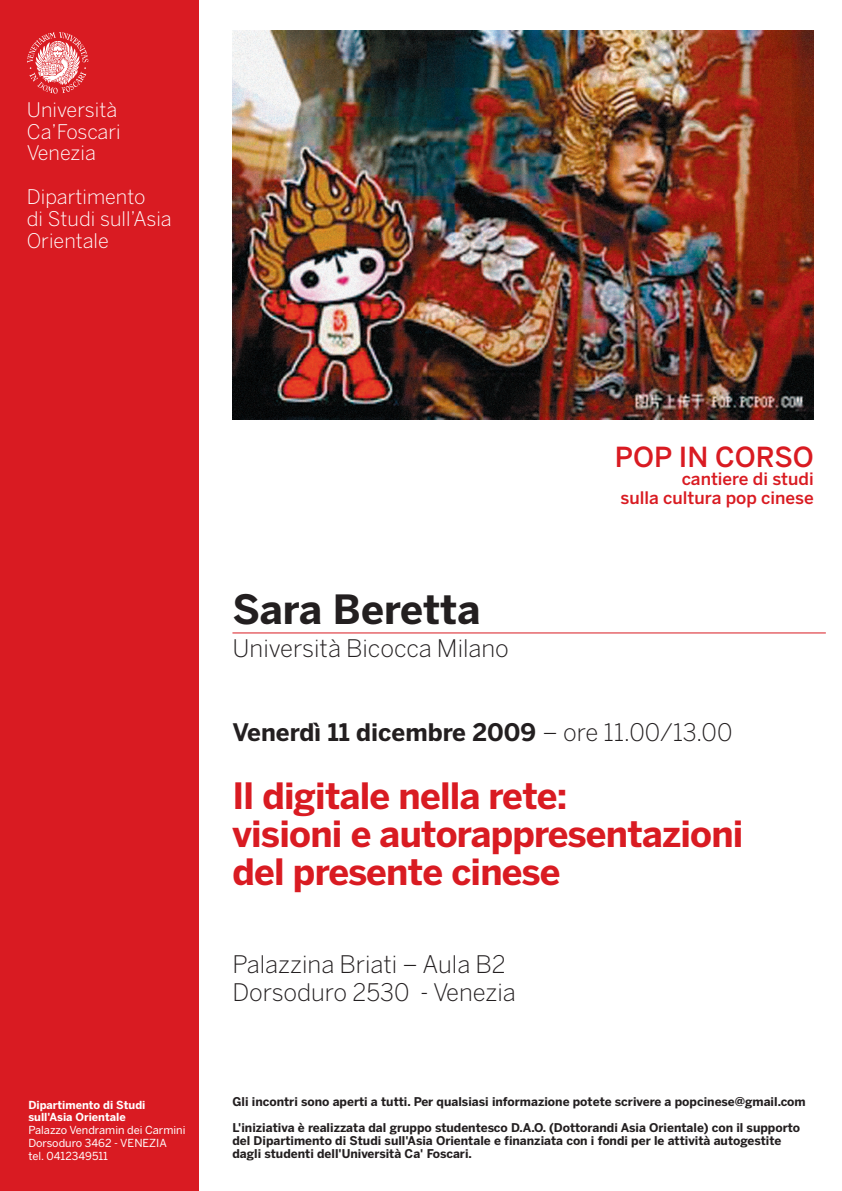
<style>
.page{position:relative;width:842px;height:1191px;background:#fff}
.page>*{position:absolute;margin:0;border:0;box-sizing:border-box;transform-origin:0 0}
.t1{font:700 40px "Benton Sans";color:#231f20}
.t2{font:700 36px/38px "Benton Sans";letter-spacing:-.02em;color:#d91b22}
.t3{font:500 27.5px "Benton Sans";color:#d91b22}
.t4{font:300 24px/28px "Benton Sans";color:#231f20}
.t5{font:700 24px "Benton Sans";color:#231f20}
.t6{font:300 20px/21.8px "Benton Sans";color:#fff}
.t7{font:500 17.2px/18.3px "Benton Sans";color:#d91b22;text-align:right}
.t8{font:700 12px/26px "Benton Sans";color:#231f20}
.t9{font:11px/13px "Benton Sans";color:#fff}
.t10{font:700 11px/12px "Benton Sans";color:#fff}
.s1{font-weight:300}
</style>
<div class="page">
<div style="left:0;top:0;width:198px;height:1191px;background:#d91b22"></div>
<img style="left:232px;top:30px;width:582px;height:389px">
<img style="left:27px;top:32px;width:62px;height:62px">
<hr style="left:232px;top:632px;width:594px;height:1px;background:#d91b22">
<h3 class="t6" style="left:27px;top:99px;width:95px">Università<br>Ca’Foscari<br>Venezia</h3>
<h3 class="t6" style="left:27px;top:186px;width:146px">Dipartimento<br>di Studi sull’Asia<br>Orientale</h3>
<p class="t10" style="left:28px;top:1099px;width:119px">Dipartimento di Studi sull'Asia Orientale</p>
<p class="t9" style="left:28px;top:1124px;width:159px">Palazzo Vendramin dei Carmini<br>Dorsoduro 3462 - VENEZIA tel. 0412349511</p>
<h1 class="t1" style="left:232px;top:586px;width:249px">Sara Beretta</h1>
<h3 class="t4" style="left:232px;top:634px;width:278px">Università Bicocca Milano</h3>
<h3 class="t3" style="left:615px;top:441px;width:200px">POP IN CORSO</h3>
<h3 class="t7" style="left:620px;top:470px;width:195px">cantiere di studi<br>sulla cultura pop cinese</h3>
<h3 class="t5" style="left:232px;top:718px;width:501px">Venerdì 11 dicembre 2009 <span class="s1">– ore 11.00/13.00</span></h3>
<h2 class="t2" style="left:232px;top:777px;width:512px">Il digitale nella rete:<br>visioni e autorappresentazioni del presente cinese</h2>
<h3 class="t4" style="left:232px;top:950px;width:285px">Palazzina Briati – Aula B2<br>Dorsoduro 2530 - Venezia</h3>
<p class="t8" style="left:232px;top:1088px;width:575px">Gli incontri sono aperti a tutti. Per qualsiasi informazione potete scrivere a popcinese@gmail.com<br>L'iniziativa è realizzata dal gruppo studentesco D.A.O. (Dottorandi Asia Orientale) con il supporto</p>
<p class="t8" style="left:232px;top:1134px;width:550px;line-height:13px">del Dipartimento di Studi sull'Asia Orientale e finanziata con i fondi per le attività autogestite dagli studenti dell'Università Ca' Foscari.</p>
</div>
